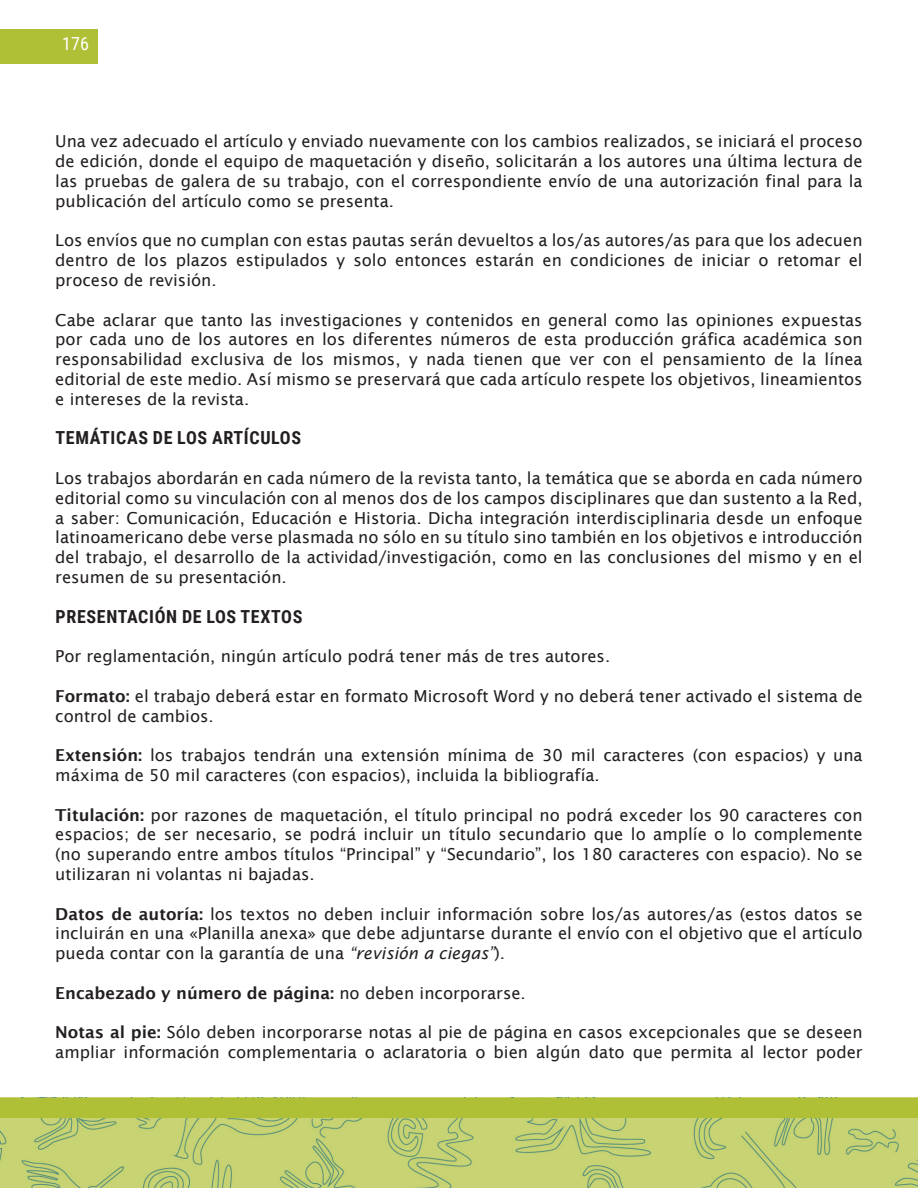
<style>
.page{position:relative;width:918px;height:1188px;background:#fff}
.page>*{position:absolute;margin:0;border:0;box-sizing:border-box;transform-origin:0 0}
.Subtítulos{font:700 18px "Roboto Condensed";letter-spacing:.035em;color:#231f20}
.t1{font:18px "Roboto Condensed";color:#fff}
.Textos_11_pt__justif{font:16.5px/19.8px "Lucida Sans";color:#231f20;text-align:justify}
.Textos_11_pt__justif-2{font:600 16.5px "Lucida Sans";color:#231f20}
.s1{font-weight:600}
.s2{font-style:italic}
.s3{font-weight:400}
</style>
<div class="page">
<img style="left:0;top:1118px;width:918px;height:70px">
<div style="left:0;top:1098px;width:918px;height:20px;background:#afc036"></div>
<div style="left:0;top:30px;width:98px;height:34px;background:#afc036"></div>
<p class="t1" style="left:62px;top:31px;width:28px">176</p>
<p class="Textos_11_pt__justif" style="left:55px;top:132px;width:809px">Una vez adecuado el artículo y enviado nuevamente con los cambios realizados, se iniciará el proceso de edición, donde el equipo de maquetación y diseño, solicitarán a los autores una última lectura de las pruebas de galera de su trabajo, con el correspondiente envío de una autorización final para la publicación del artículo como se presenta.</p>
<p class="Textos_11_pt__justif" style="left:55px;top:231px;width:809px">Los envíos que no cumplan con estas pautas serán devueltos a los/as autores/as para que los adecuen dentro de los plazos estipulados y solo entonces estarán en condiciones de iniciar o retomar el proceso de revisión.</p>
<p class="Textos_11_pt__justif" style="left:55px;top:310px;width:809px">Cabe aclarar que tanto las investigaciones y contenidos en general como las opiniones expuestas por cada uno de los autores en los diferentes números de esta producción gráfica académica son responsabilidad exclusiva de los mismos, y nada tienen que ver con el pensamiento de la línea editorial de este medio. Así mismo se preservará que cada artículo respete los objetivos, lineamientos e intereses de la revista.</p>
<p class="Subtítulos" style="left:56px;top:425px;width:247px">TEMÁTICAS DE LOS ARTÍCULOS</p>
<p class="Textos_11_pt__justif" style="left:55px;top:468px;width:809px">Los trabajos abordarán en cada número de la revista tanto, la temática que se aborda en cada número editorial como su vinculación con al menos dos de los campos disciplinares que dan sustento a la Red, a saber: Comunicación, Educación e Historia. Dicha integración interdisciplinaria desde un enfoque latinoamericano debe verse plasmada no sólo en su título sino también en los objetivos e introducción del trabajo, el desarrollo de la actividad/investigación, como en las conclusiones del mismo y en el resumen de su presentación.</p>
<p class="Subtítulos" style="left:56px;top:604px;width:248px">PRESENTACIÓN DE LOS TEXTOS</p>
<p class="Textos_11_pt__justif" style="left:55px;top:646px;width:556px">Por reglamentación, ningún artículo podrá tener más de tres autores.</p>
<p class="Textos_11_pt__justif" style="left:55px;top:686px;width:809px"><span class="s1">Formato:</span> el trabajo deberá estar en formato Microsoft Word y no deberá tener activado el sistema de control de cambios.</p>
<p class="Textos_11_pt__justif" style="left:55px;top:745px;width:809px"><span class="s1">Extensión:</span> los trabajos tendrán una extensión mínima de 30 mil caracteres (con espacios) y una máxima de 50 mil caracteres (con espacios), incluida la bibliografía.</p>
<p class="Textos_11_pt__justif" style="left:55px;top:805px;width:809px"><span class="s1">Titulación:</span> por razones de maquetación, el título principal no podrá exceder los 90 caracteres con espacios; de ser necesario, se podrá incluir un título secundario que lo amplíe o lo complemente (no superando entre ambos títulos “Principal” y “Secundario”, los 180 caracteres con espacio). No se utilizaran ni volantas ni bajadas.</p>
<p class="Textos_11_pt__justif" style="left:55px;top:904px;width:809px"><span class="s1">Datos de autoría:</span> los textos no deben incluir información sobre los/as autores/as (estos datos se incluirán en una «Planilla anexa» que debe adjuntarse durante el envío con el objetivo que el artículo pueda contar con la garantía de una <span class="s2">“revisión a ciegas”</span>).</p>
<p class="Textos_11_pt__justif-2" style="left:55px;top:983px;width:472px">Encabezado y número de página: <span class="s3">no deben incorporarse.</span></p>
<p class="Textos_11_pt__justif" style="left:55px;top:1023px;width:809px"><span class="s1">Notas al pie:</span> Sólo deben incorporarse notas al pie de página en casos excepcionales que se deseen ampliar información complementaria o aclaratoria o bien algún dato que permita al lector poder</p>
</div>
